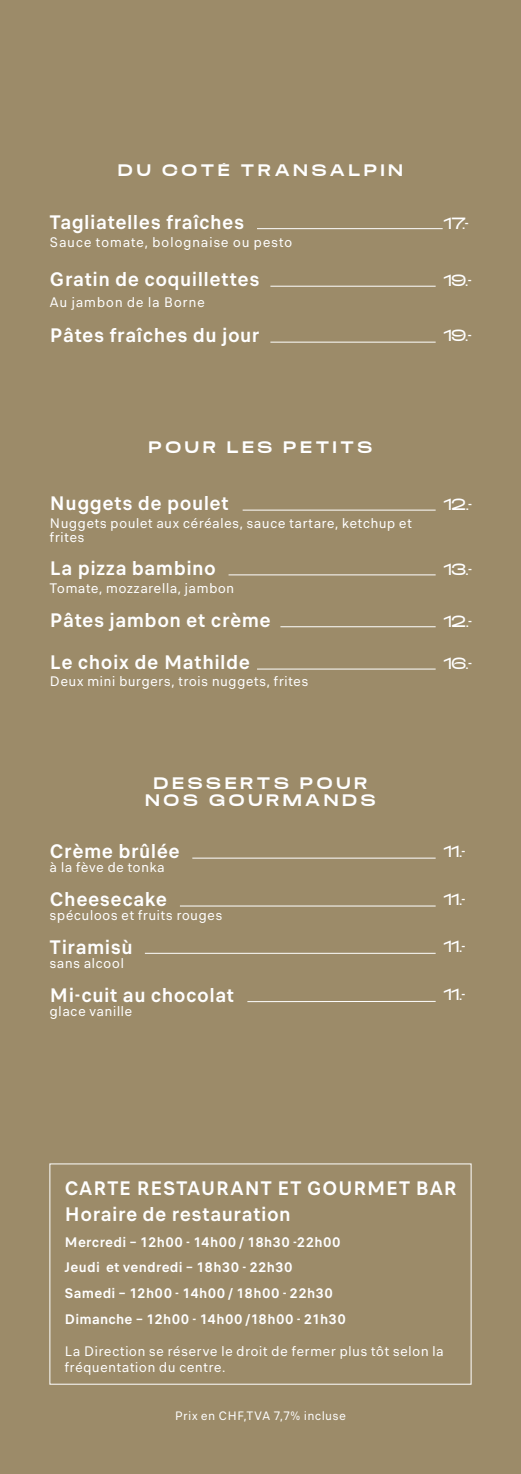
<style>
.page{position:relative;width:521px;height:1474px;background:#fff}
.page>*{position:absolute;margin:0;border:0;box-sizing:border-box;transform-origin:0 0}
.t1{font:700 21px/26.2px "Finder";letter-spacing:.02em;color:#fff}
.t2{font:14.88px/16.3px "Finder";letter-spacing:.015em;color:#fff}
.t3{font:700 14.88px/25.7px "Finder";letter-spacing:.02em;color:#fff}
.t4{font:14.88px "Finder";letter-spacing:.035em;color:#fff}
.t5{font:14.35px/17.2px "Media Sans Extended";letter-spacing:.315em;color:#fff;text-align:center}
.t6{font:300 14px "Media Sans Extended";letter-spacing:.045em;color:#fff}
.t7{font:13.12px "Finder";letter-spacing:.02em;color:#fff}
</style>
<div class="page">
<div style="left:0;top:0;width:521px;height:1473px;background:#9c8b69"></div>
<hr style="left:257px;top:228px;width:186px;height:1px;background:#fff">
<hr style="left:270px;top:286px;width:166px;height:1px;background:#fff">
<hr style="left:270px;top:342px;width:166px;height:1px;background:#fff">
<hr style="left:192px;top:857px;width:244px;height:1px;background:#fff">
<hr style="left:180px;top:905px;width:256px;height:1px;background:#fff">
<hr style="left:145px;top:953px;width:291px;height:1px;background:#fff">
<hr style="left:247px;top:1001px;width:189px;height:1px;background:#fff">
<hr style="left:243px;top:510px;width:193px;height:1px;background:#fff">
<hr style="left:228px;top:574px;width:208px;height:1px;background:#fff">
<hr style="left:257px;top:668px;width:179px;height:1px;background:#fff">
<hr style="left:280px;top:626px;width:156px;height:1px;background:#fff">
<p class="t5" style="left:119px;top:160px;width:285px">DU COTÉ TRANSALPIN</p>
<h1 class="t1" style="left:50px;top:208px;width:196px">Tagliatelles fraîches</h1>
<p class="t4" style="left:50px;top:231px;width:244px">Sauce tomate, bolognaise ou pesto</p>
<h1 class="t1" style="left:50px;top:266px;width:211px">Gratin de coquillettes</h1>
<p class="t4" style="left:50px;top:291px;width:157px">Au jambon de la Borne</p>
<h1 class="t1" style="left:50px;top:322px;width:211px">Pâtes fraîches du jour</h1>
<p class="t6" style="left:444px;top:215px;width:26px">17.-</p>
<p class="t6" style="left:444px;top:272px;width:29px">19.-</p>
<p class="t6" style="left:444px;top:327px;width:29px">19.-</p>
<p class="t5" style="left:149px;top:438px;width:224px">POUR LES PETITS</p>
<h1 class="t1" style="left:50px;top:489px;width:181px">Nuggets de poulet</h1>
<p class="t2" style="left:50px;top:515px;width:364px;line-height:14px">Nuggets poulet aux céréales, sauce tartare, ketchup et frites</p>
<h1 class="t1" style="left:50px;top:555px;width:168px">La pizza bambino</h1>
<p class="t2" style="left:50px;top:580px;width:186px">Tomate, mozzarella, jambon</p>
<h1 class="t1" style="left:50px;top:598px;width:223px;line-height:42px">Pâtes jambon et crème<br>Le choix de Mathilde</h1>
<p class="t2" style="left:50px;top:673px;width:260px">Deux mini burgers, trois nuggets, frites</p>
<p class="t6" style="left:444px;top:496px;width:29px">12.-</p>
<p class="t6" style="left:444px;top:561px;width:29px">13.-</p>
<p class="t6" style="left:444px;top:612px;width:29px">12.-</p>
<p class="t6" style="left:444px;top:655px;width:29px">16.-</p>
<p class="t5" style="left:146px;top:773px;width:231px">DESSERTS POUR<br>NOS GOURMANDS</p>
<h1 class="t1" style="left:50px;top:837px;width:132px">Crème brûlée</h1>
<p class="t2" style="left:50px;top:858px;width:117px">à la fève de tonka</p>
<h1 class="t1" style="left:50px;top:885px;width:119px">Cheesecake</h1>
<p class="t2" style="left:50px;top:906px;width:174px">spéculoos et fruits rouges</p>
<h1 class="t1" style="left:50px;top:933px;width:85px">Tiramisù</h1>
<p class="t2" style="left:50px;top:954px;width:76px">sans alcool</p>
<h1 class="t1" style="left:50px;top:981px;width:186px">Mi-cuit au chocolat</h1>
<p class="t2" style="left:50px;top:1002px;width:84px">glace vanille</p>
<p class="t6" style="left:444px;top:843px;width:23px">11.-</p>
<p class="t6" style="left:444px;top:890px;width:23px">11.-</p>
<p class="t6" style="left:444px;top:938px;width:23px">11.-</p>
<p class="t6" style="left:444px;top:986px;width:23px">11.-</p>
<h1 class="t1" style="left:64px;top:1174px;width:394px">CARTE RESTAURANT ET GOURMET BAR<br>Horaire de restauration</h1>
<p class="t3" style="left:64px;top:1228px;width:283px">Mercredi – 12h00 - 14h00 / 18h30 -22h00<br>Jeudi et vendredi – 18h30 - 22h30<br>Samedi – 12h00 - 14h00 / 18h00 - 22h30<br>Dimanche – 12h00 - 14h00 /18h00 - 21h30</p>
<p class="t2" style="left:64px;top:1342px;width:381px">La Direction se réserve le droit de fermer plus tôt selon la fréquentation du centre.</p>
<p class="t7" style="left:175px;top:1405px;width:173px">Prix en CHF,TVA 7,7% incluse</p>
</div>
